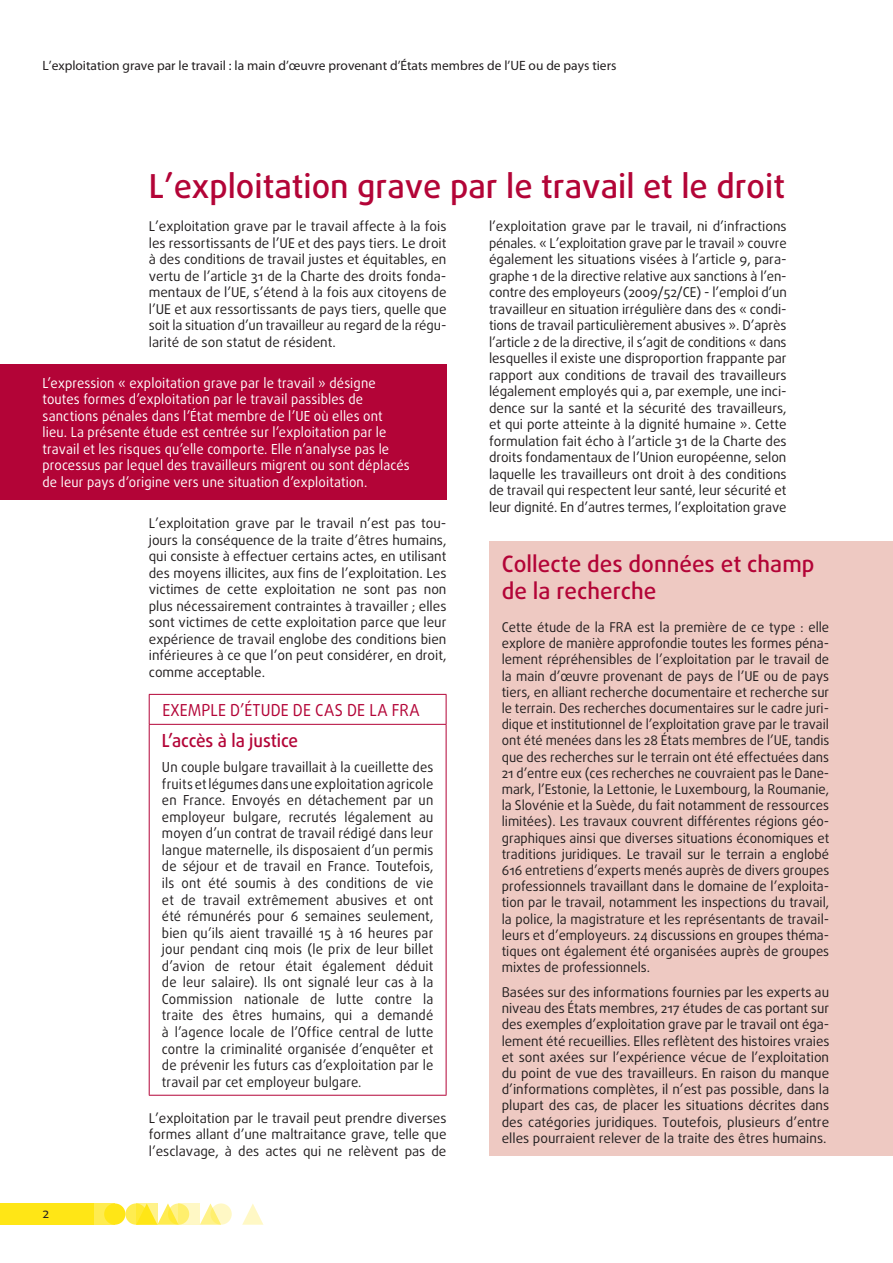
<style>
.page{position:relative;width:893px;height:1263px;background:#fff}
.page>*{position:absolute;margin:0;border:0;box-sizing:border-box;transform-origin:0 0}
.titles_h1{font:500 33px "Daxline Pro";color:#b30437}
.box_title{font:500 22.5px/27px "Daxline Pro";color:#b30437}
.FRA_ACTIVITY_title{font:500 18px "Daxline Pro";letter-spacing:-.005em;color:#b30437;scale:.95 1}
.PROMISING_super{font:16.5px "Daxline Pro";letter-spacing:.01em;color:#b30437;scale:.95 1}
.FRA_ACTIVITY_body{font:13.8px/16.5px "Daxline Pro";letter-spacing:.01em;color:#231f20;text-align:justify;scale:.95 1}
.PROMISING_body{font:13.8px/16.5px "Daxline Pro";letter-spacing:.01em;color:#fff;scale:.95 1}
.text_body{font:13.5px/16.5px "Daxline Pro";color:#231f20;text-align:justify}
.box_text{font:13.5px/16.2px "Daxline Pro";color:#231f20;text-align:justify}
.t1{font:13.5px "Myriad Pro";color:#231f20}
</style>
<div class="page">
<svg style="left:125px;top:1203px;width:22px;height:22px"></svg>
<div style="left:94px;top:1203px;width:21px;height:22px;background:#ffec50"></div>
<div style="left:0;top:1203px;width:94px;height:22px;background:#ffe616"></div>
<svg style="left:200px;top:1203px;width:18px;height:22px"></svg>
<svg style="left:242px;top:1204px;width:21px;height:21px"></svg>
<div style="left:104px;top:1203px;width:21px;height:22px;background:#ffe616;border-radius:50%"></div>
<svg style="left:157px;top:1203px;width:18px;height:22px"></svg>
<svg style="left:168px;top:1203px;width:21px;height:22px"></svg>
<svg style="left:210px;top:1203px;width:22px;height:22px"></svg>
<svg style="left:136px;top:1203px;width:21px;height:22px"></svg>
<svg style="left:179px;top:1203px;width:21px;height:22px"></svg>
<div style="left:0;top:364px;width:446px;height:136px;background:#b30437"></div>
<svg style="left:149px;top:695px;width:1px;height:29px"></svg>
<hr style="left:149px;top:694px;width:297px;height:1px;background:#b30437">
<svg style="left:446px;top:695px;width:1px;height:29px"></svg>
<hr style="left:149px;top:725px;width:1px;height:370px;background:#b30437">
<hr style="left:149px;top:724px;width:297px;height:1px;background:#b30437">
<hr style="left:446px;top:725px;width:1px;height:370px;background:#b30437">
<hr style="left:149px;top:1095px;width:297px;height:1px;background:#b30437">
<div style="left:489px;top:541px;width:404px;height:614px;background:#eec9c2"></div>
<p class="t1" style="left:43px;top:58px;width:575px">L’exploitation grave par le travail : la main d’œuvre provenant d’États membres de l’UE ou de pays tiers</p>
<p class="titles_h1" style="left:149px;top:165px;width:638px">L’exploitation grave par le travail et le droit</p>
<p class="text_body" style="left:149px;top:218px;width:299px">L’exploitation grave par le travail affecte à la fois les ressortissants de l’UE et des pays tiers. Le droit à des conditions de travail justes et équitables, en vertu de l’article 31 de la Charte des droits fonda&shy;mentaux de l’UE, s’étend à la fois aux citoyens de l’UE et aux ressortissants de pays tiers, quelle que soit la situation d’un travailleur au regard de la régu&shy;larité de son statut de résident.</p>
<p class="PROMISING_body" style="left:43px;top:374px;width:388px">L’expression « exploitation grave par le travail » désigne toutes formes d’exploitation par le travail passibles de sanctions pénales dans l’État membre de l’UE où elles ont lieu. La présente étude est centrée sur l’exploitation par le travail et les risques qu’elle comporte. Elle n’analyse pas le processus par lequel des travailleurs migrent ou sont déplacés de leur pays d’origine vers une situation d’exploitation.</p>
<p class="text_body" style="left:149px;top:515px;width:299px">L’exploitation grave par le travail n’est pas tou&shy;jours la conséquence de la traite d’êtres humains, qui consiste à effectuer certains actes, en utilisant des moyens illicites, aux fins de l’exploitation. Les victimes de cette exploitation ne sont pas non plus nécessairement contraintes à travailler ; elles sont victimes de cette exploitation parce que leur expérience de travail englobe des conditions bien inférieures à ce que l’on peut considérer, en droit, comme acceptable.</p>
<p class="PROMISING_super" style="left:162px;top:699px;width:272px">EXEMPLE D’ÉTUDE DE CAS DE LA FRA</p>
<p class="FRA_ACTIVITY_title" style="left:162px;top:728px;width:145px">L’accès à la justice</p>
<p class="FRA_ACTIVITY_body" style="left:162px;top:759px;width:287px">Un couple bulgare travaillait à la cueillette des fruits et légumes dans une exploitation agricole en France. Envoyés en détachement par un employeur bulgare, recrutés légalement au moyen d’un contrat de travail rédigé dans leur langue maternelle, ils disposaient d’un permis de séjour et de travail en France. Toutefois, ils ont été soumis à des conditions de vie et de travail extrêmement abusives et ont été rémunérés pour 6 semaines seulement, bien qu’ils aient travaillé 15 à 16 heures par jour pendant cinq mois (le prix de leur billet d’avion de retour était également déduit de leur salaire). Ils ont signalé leur cas à la Commission nationale de lutte contre la traite des êtres humains, qui a demandé à l’agence locale de l’Office central de lutte contre la criminalité organisée d’enquêter et de prévenir les futurs cas d’exploitation par le travail par cet employeur bulgare.</p>
<p class="text_body" style="left:149px;top:1109px;width:299px">L’exploitation par le travail peut prendre diverses formes allant d’une maltraitance grave, telle que l’esclavage, à des actes qui ne relèvent pas de</p>
<p class="text_body" style="left:489px;top:218px;width:299px">l’exploitation grave par le travail, ni d’infractions pénales. « L’exploitation grave par le travail » couvre également les situations visées à l’article 9, para&shy;graphe 1 de la directive relative aux sanctions à l’en&shy;contre des employeurs (2009/52/CE) - l’emploi d’un travailleur en situation irrégulière dans des « condi&shy;tions de travail particulièrement abusives ». D’après l’article 2 de la directive, il s’agit de conditions « dans lesquelles il existe une disproportion frappante par rapport aux conditions de travail des travailleurs légalement employés qui a, par exemple, une inci&shy;dence sur la santé et la sécurité des travailleurs, et qui porte atteinte à la dignité humaine ». Cette formulation fait écho à l’article 31 de la Charte des droits fondamentaux de l’Union européenne, selon laquelle les travailleurs ont droit à des conditions de travail qui respectent leur santé, leur sécurité et leur dignité. En d’autres termes, l’exploitation grave</p>
<p class="box_title" style="left:502px;top:550px;width:314px">Collecte des données et champ de la recherche</p>
<p class="box_text" style="left:502px;top:619px;width:329px">Cette étude de la FRA est la première de ce type : elle explore de manière approfondie toutes les formes péna&shy;lement répréhensibles de l’exploitation par le travail de la main d’œuvre provenant de pays de l’UE ou de pays tiers, en alliant recherche documentaire et recherche sur le terrain. Des recherches documentaires sur le cadre juri&shy;dique et institutionnel de l’exploitation grave par le travail ont été menées dans les 28 États membres de l’UE, tandis que des recherches sur le terrain ont été effectuées dans 21 d’entre eux (ces recherches ne couvraient pas le Dane&shy;mark, l’Estonie, la Lettonie, le Luxembourg, la Roumanie, la Slovénie et la Suède, du fait notamment de ressources limitées). Les travaux couvrent différentes régions géo&shy;graphiques ainsi que diverses situations économiques et traditions juridiques. Le travail sur le terrain a englobé 616 entretiens d’experts menés auprès de divers groupes professionnels travaillant dans le domaine de l’exploita&shy;tion par le travail, notamment les inspections du travail, la police, la magistrature et les représentants de travail&shy;leurs et d’employeurs. 24 discussions en groupes théma&shy;tiques ont également été organisées auprès de groupes mixtes de professionnels.</p>
<p class="box_text" style="left:502px;top:984px;width:329px">Basées sur des informations fournies par les experts au niveau des États membres, 217 études de cas portant sur des exemples d’exploitation grave par le travail ont éga&shy;lement été recueillies. Elles reflètent des histoires vraies et sont axées sur l’expérience vécue de l’exploitation du point de vue des travailleurs. En raison du manque d’informations complètes, il n’est pas possible, dans la plupart des cas, de placer les situations décrites dans des catégories juridiques. Toutefois, plusieurs d’entre elles pourraient relever de la traite des êtres humains.</p>
<p class="box_text" style="left:43px;top:1205px;width:8px">2</p>
</div>
